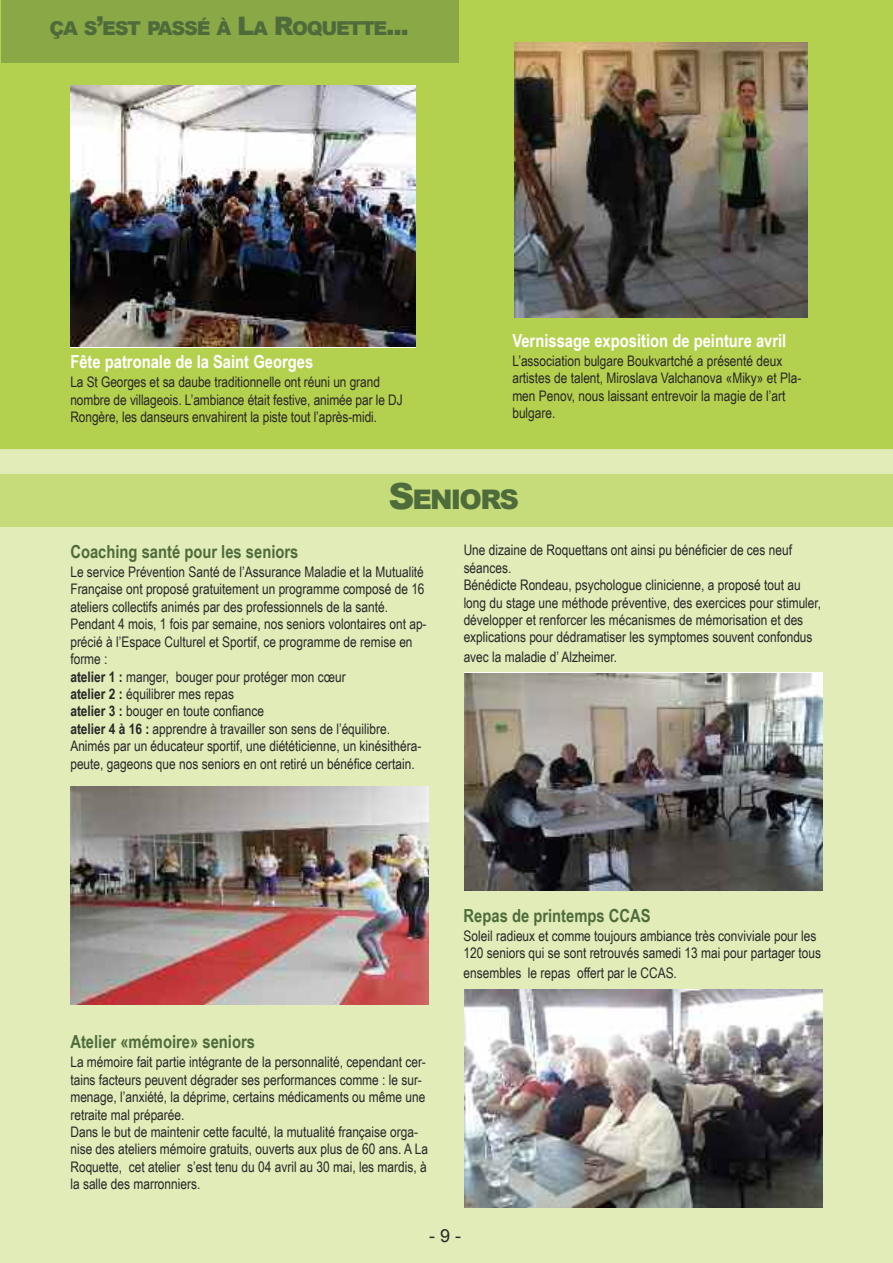
<style>
.page{position:relative;width:893px;height:1263px;background:#b4d04f}
.page>*{position:absolute;margin:0;border:0;box-sizing:border-box;transform-origin:0 0}
.t1{font:900 27px "Arial";letter-spacing:-.065em;color:#4e6c3b}
.t2{font:900 19.2px "Arial";letter-spacing:-.065em;color:#4e6c3b}
.t3{font:700 18px "Arial Narrow";color:#4e6c3b}
.t4{font:700 18px "Arial Narrow";color:#fff}
.t5{font:18px "Arial";color:#272627}
.t6{font:14.55px/17.4px "Arial Narrow";color:#272627}
.s1{font-size:25.5px}
.s2{font-size:36px}
.s3{font-weight:700}
</style>
<div class="page">
<div style="left:0;top:449px;width:893px;height:814px;background:#e1ecb9"></div>
<img style="left:514px;top:42px;width:294px;height:275px">
<svg style="left:0;top:347px;width:459px;height:412px"></svg>
<div style="left:1px;top:0;width:458px;height:63px;background:#8ba847"></div>
<div style="left:0;top:474px;width:893px;height:52px;background:#c6db79"></div>
<img style="left:70px;top:787px;width:359px;height:217px">
<img style="left:464px;top:673px;width:359px;height:217px">
<img style="left:70px;top:85px;width:346px;height:262px">
<img style="left:464px;top:990px;width:359px;height:217px">
<h2 class="t2" style="left:49px;top:13px;width:361px">ÇA S<span class="s1">’</span>EST PASSÉ À <span class="s1">L</span>A <span class="s1">R</span>OQUETTE<span class="s1">...</span></h2>
<p class="t4" style="left:70px;top:351px;width:244px">Fête patronale de la Saint Georges</p>
<p class="t6" style="left:70px;top:373px;width:334px">La St Georges et sa daube traditionnelle ont réuni un grand nombre de villageois. L’ambiance était festive, animée par le DJ<br>Rongère, les danseurs envahirent la piste tout l’après-midi.</p>
<p class="t4" style="left:512px;top:330px;width:276px">vernissage exposition de peinture avril</p>
<p class="t6" style="left:512px;top:352px;width:290px">L’association bulgare Boukvartché a présenté deux artistes de talent, Miroslava Valchanova «Miky» et Pla&shy;men Penov, nous laissant entrevoir la magie de l’art bulgare.</p>
<h1 class="t1" style="left:388px;top:479px;width:132px"><span class="s2">S</span>ENIORS</h1>
<p class="t3" style="left:70px;top:541px;width:230px">Coaching santé pour les seniors</p>
<p class="t6" style="left:70px;top:563px;width:358px">Le service Prévention Santé de l’Assurance Maladie et la Mutualité Française ont proposé gratuitement un programme composé de 16 ateliers collectifs animés par des professionnels de la santé.<br>Pendant 4 mois, 1 fois par semaine, nos seniors volontaires ont ap&shy;précié à l’Espace Culturel et Sportif, ce programme de remise en forme :<br><span class="s3">atelier 1 :</span> manger, bouger pour protéger mon cœur<br><span class="s3">atelier 2 :</span> équilibrer mes repas<br><span class="s3">atelier 3 :</span> bouger en toute confiance<br><span class="s3">atelier 4 à 16 :</span> apprendre à travailler son sens de l’équilibre.<br>Animés par un éducateur sportif, une diététicienne, un kinésithéra&shy;peute, gageons que nos seniors en ont retiré un bénéfice certain.</p>
<p class="t6" style="left:464px;top:541px;width:359px">Une dizaine de Roquettans ont ainsi pu bénéficier de ces neuf séances.<br>Bénédicte Rondeau, psychologue clinicienne, a proposé tout au long du stage une méthode préventive, des exercices pour stimuler, développer et renforcer les mécanismes de mémorisation et des explications pour dédramatiser les symptomes souvent confondus</p>
<p class="t6" style="left:464px;top:648px;width:155px">avec la maladie d’ Alzheimer.</p>
<p class="t3" style="left:70px;top:1031px;width:186px">atelier «mémoire» seniors</p>
<p class="t6" style="left:70px;top:1053px;width:359px">La mémoire fait partie intégrante de la personnalité, cependant cer&shy;tains facteurs peuvent dégrader ses performances comme : le sur&shy;menage, l’anxiété, la déprime, certains médicaments ou même une retraite mal préparée.<br>Dans le but de maintenir cette faculté, la mutualité française orga&shy;nise des ateliers mémoire gratuits, ouverts aux plus de 60 ans. A La Roquette, cet atelier s’est tenu du 04 avril au 30 mai, les mardis, à la salle des marronniers.</p>
<p class="t3" style="left:464px;top:905px;width:188px">Repas de printemps CCaS</p>
<p class="t6" style="left:464px;top:927px;width:359px">Soleil radieux et comme toujours ambiance très conviviale pour les<br>120 seniors qui se sont retrouvés samedi 13 mai pour partager tous</p>
<p class="t6" style="left:464px;top:964px;width:215px">ensembles le repas offert par le CCAS.</p>
<p class="t5" style="left:429px;top:1226px;width:34px">-9-</p>
</div>
